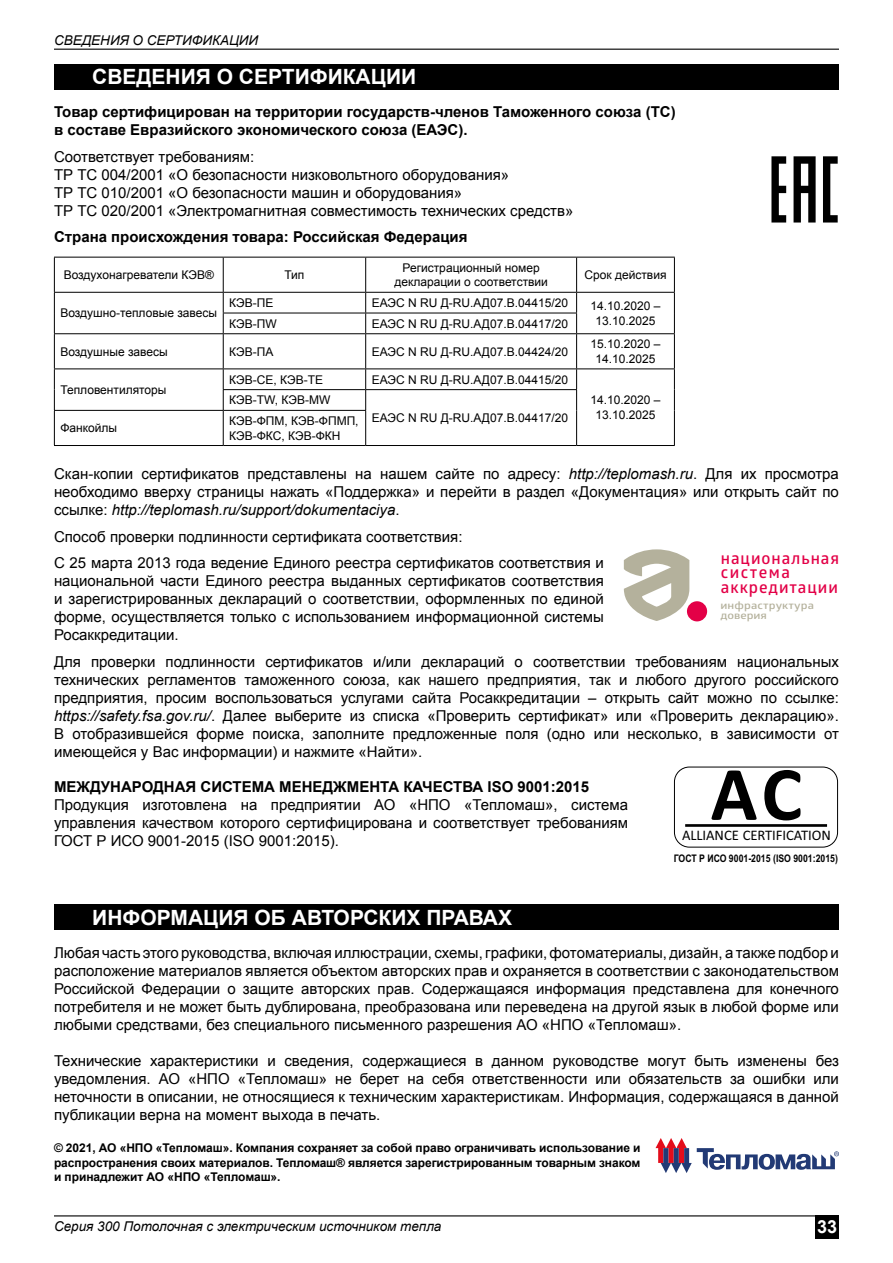
<style>
.page{position:relative;width:893px;height:1263px;background:#fff}
.page>*{position:absolute;margin:0;border:0;box-sizing:border-box;transform-origin:0 0}
.t1{font:700 77.4px "Calibri";color:#000}
.t2{font:700 21px "Arial";color:#fff}
.t3{font:700 18px "Arial";color:#fff}
.t4{font:16.5px/14.4px "Glober Bold Free";letter-spacing:.055em;color:#e30047}
.t5{font:15px/18px "Arial";color:#000;text-align:justify}
.t6{font:700 15px/18px "Arial";color:#000}
.t7{font:14.7px "Calibri";letter-spacing:-.005em;color:#000}
.t8{font:italic 13.5px "Arial";color:#000}
.t9{font:12px/14.4px "Arial";color:#000;text-align:center}
.t10{font:700 12px/14.4px "Arial";letter-spacing:-.005em;color:#000;text-align:justify}
.t11{font:700 10.5px "Arial";color:#000;scale:.83 1}
.t12{font:10.2px/10.5px "Glober Bold Free";letter-spacing:.01em;color:#b4b19c;scale:1.2 1}
.s1{font-style:italic}
</style>
<div class="page">
<div style="left:816px;top:1215px;width:23px;height:24px;background:#000"></div>
<hr style="left:54px;top:1215px;width:762px;height:1px;background:#000">
<hr style="left:54px;top:49px;width:785px;height:1px;background:#000">
<hr style="left:54px;top:257px;width:169px;height:1px;background:#000">
<hr style="left:54px;top:257px;width:1px;height:35px;background:#000">
<hr style="left:223px;top:257px;width:143px;height:1px;background:#000">
<hr style="left:223px;top:257px;width:1px;height:35px;background:#000">
<hr style="left:366px;top:257px;width:211px;height:1px;background:#000">
<hr style="left:365px;top:257px;width:1px;height:35px;background:#000">
<hr style="left:577px;top:257px;width:98px;height:1px;background:#000">
<hr style="left:576px;top:257px;width:1px;height:35px;background:#000">
<hr style="left:674px;top:257px;width:1px;height:35px;background:#000">
<hr style="left:54px;top:292px;width:169px;height:1px;background:#000">
<hr style="left:223px;top:292px;width:143px;height:1px;background:#000">
<hr style="left:366px;top:292px;width:211px;height:1px;background:#000">
<hr style="left:577px;top:292px;width:98px;height:1px;background:#000">
<svg style="left:54px;top:293px;width:1px;height:40px"></svg>
<hr style="left:223px;top:313px;width:143px;height:1px;background:#000">
<svg style="left:223px;top:293px;width:1px;height:40px"></svg>
<hr style="left:366px;top:313px;width:211px;height:1px;background:#000">
<svg style="left:365px;top:293px;width:1px;height:40px"></svg>
<svg style="left:576px;top:293px;width:1px;height:40px"></svg>
<svg style="left:674px;top:293px;width:1px;height:40px"></svg>
<hr style="left:54px;top:333px;width:169px;height:1px;background:#000">
<hr style="left:54px;top:334px;width:1px;height:34px;background:#000">
<hr style="left:223px;top:333px;width:143px;height:1px;background:#000">
<hr style="left:223px;top:334px;width:1px;height:34px;background:#000">
<hr style="left:366px;top:333px;width:211px;height:1px;background:#000">
<hr style="left:365px;top:334px;width:1px;height:34px;background:#000">
<hr style="left:577px;top:333px;width:98px;height:1px;background:#000">
<hr style="left:576px;top:334px;width:1px;height:34px;background:#000">
<hr style="left:674px;top:334px;width:1px;height:34px;background:#000">
<hr style="left:54px;top:368px;width:169px;height:1px;background:#000">
<hr style="left:223px;top:368px;width:143px;height:1px;background:#000">
<hr style="left:366px;top:368px;width:211px;height:1px;background:#000">
<hr style="left:577px;top:368px;width:98px;height:1px;background:#000">
<svg style="left:54px;top:369px;width:1px;height:41px"></svg>
<hr style="left:223px;top:389px;width:143px;height:1px;background:#000">
<svg style="left:223px;top:369px;width:1px;height:41px"></svg>
<hr style="left:366px;top:389px;width:211px;height:1px;background:#000">
<svg style="left:365px;top:369px;width:1px;height:41px"></svg>
<svg style="left:576px;top:369px;width:1px;height:41px"></svg>
<svg style="left:674px;top:369px;width:1px;height:41px"></svg>
<hr style="left:54px;top:410px;width:169px;height:1px;background:#000">
<hr style="left:54px;top:411px;width:1px;height:34px;background:#000">
<hr style="left:223px;top:410px;width:143px;height:1px;background:#000">
<hr style="left:223px;top:411px;width:1px;height:34px;background:#000">
<hr style="left:365px;top:411px;width:1px;height:34px;background:#000">
<hr style="left:576px;top:410px;width:1px;height:35px;background:#000">
<hr style="left:674px;top:410px;width:1px;height:35px;background:#000">
<hr style="left:54px;top:445px;width:169px;height:1px;background:#000">
<hr style="left:223px;top:445px;width:143px;height:1px;background:#000">
<hr style="left:366px;top:445px;width:211px;height:1px;background:#000">
<hr style="left:577px;top:445px;width:98px;height:1px;background:#000">
<svg style="left:771px;top:156px;width:67px;height:67px"></svg>
<svg style="left:655px;top:1138px;width:184px;height:35px"></svg>
<div style="left:54px;top:64px;width:785px;height:25px;background:#000"></div>
<div style="left:54px;top:904px;width:785px;height:26px;background:#000"></div>
<div style="left:674px;top:767px;width:164px;height:80px;border:1px solid #000;border-radius:15px"></div>
<hr style="left:685px;top:824px;width:142px;height:3px;background:#000">
<div style="left:687px;top:601px;width:20px;height:20px;background:#e30047;border-radius:50%"></div>
<svg style="left:624px;top:549px;width:65px;height:72px"></svg>
<p class="t8" style="left:54px;top:32px;width:206px">СВЕДЕНИЯ О СЕРТИФИКАЦИИ</p>
<h2 class="t2" style="left:92px;top:63px;width:326px">СВЕДЕНИЯ О СЕРТИФИКАЦИИ</h2>
<p class="t6" style="left:54px;top:103px;width:623px">Товар сертифицирован на территории государств-членов Таможенного союза (ТС) в составе Евразийского экономического союза (ЕАЭС).</p>
<p class="t5" style="left:54px;top:148px;width:521px;text-align:left">Соответствует требованиям:<br>ТР ТС 004/2001 «О безопасности низковольтного оборудования»<br>ТР ТС 010/2001 «О безопасности машин и оборудования»<br>ТР ТС 020/2001 «Электромагнитная совместимость технических средств»</p>
<p class="t6" style="left:54px;top:228px;width:415px">Страна происхождения товара: Российская Федерация</p>
<p class="t9" style="left:64px;top:268px;width:152px">Воздухонагреватели КЭВ®</p>
<p class="t9" style="left:284px;top:268px;width:22px">Тип</p>
<p class="t9" style="left:394px;top:261px;width:155px">Регистрационный номер декларации о соответствии</p>
<p class="t9" style="left:584px;top:268px;width:84px">Срок действия</p>
<p class="t9" style="left:60px;top:306px;width:158px">Воздушно-тепловые завесы</p>
<p class="t9" style="left:229px;top:296px;width:46px">КЭВ-ПЕ</p>
<p class="t9" style="left:372px;top:296px;width:198px">ЕАЭС N RU Д-RU.АД07.В.04415/20</p>
<p class="t9" style="left:590px;top:299px;width:72px">14.10.2020 –</p>
<p class="t9" style="left:229px;top:316px;width:49px">КЭВ-ПW</p>
<p class="t9" style="left:372px;top:316px;width:198px">ЕАЭС N RU Д-RU.АД07.В.04417/20</p>
<p class="t9" style="left:595px;top:313px;width:62px">13.10.2025</p>
<p class="t9" style="left:60px;top:344px;width:109px">Воздушные завесы</p>
<p class="t9" style="left:229px;top:344px;width:46px">КЭВ-ПА</p>
<p class="t9" style="left:372px;top:344px;width:198px">ЕАЭС N RU Д-RU.АД07.В.04424/20</p>
<p class="t9" style="left:590px;top:337px;width:72px">15.10.2020 –<br>14.10.2025</p>
<p class="t9" style="left:60px;top:383px;width:108px">Тепловентиляторы</p>
<p class="t9" style="left:229px;top:372px;width:95px">КЭВ-СЕ, КЭВ-ТЕ</p>
<p class="t9" style="left:372px;top:372px;width:198px">ЕАЭС N RU Д-RU.АД07.В.04415/20</p>
<p class="t9" style="left:229px;top:393px;width:103px">КЭВ-TW, КЭВ-MW</p>
<p class="t9" style="left:590px;top:393px;width:72px">14.10.2020 –<br>13.10.2025</p>
<p class="t9" style="left:372px;top:411px;width:198px">ЕАЭС N RU Д-RU.АД07.В.04417/20</p>
<p class="t9" style="left:60px;top:421px;width:58px">Фанкойлы</p>
<p class="t9" style="left:229px;top:414px;width:131px;text-align:left">КЭВ-ФПМ, КЭВ-ФПМП,<br>КЭВ-ФКС, КЭВ-ФКН</p>
<p class="t5" style="left:54px;top:465px;width:786px">Скан-копии сертификатов представлены на нашем сайте по адресу: <span class="s1">http://teplomash.ru</span>. Для их просмотра необходимо вверху страницы нажать «Поддержка» и перейти в раздел «Документация» или открыть сайт по ссылке: <span class="s1">http://teplomash.ru/support/dokumentaciya</span>.</p>
<p class="t5" style="left:54px;top:523px;width:551px;line-height:26.5px">Способ проверки подлинности сертификата соответствия:<br>С 25 марта 2013 года ведение Единого реестра сертификатов соответствия и</p>
<p class="t5" style="left:54px;top:572px;width:551px">национальной части Единого реестра выданных сертификатов соответствия и зарегистрированных деклараций о соответствии, оформленных по единой форме, осуществляется только с использованием информационной системы Росаккредитации.</p>
<p class="t5" style="left:54px;top:653px;width:786px">Для проверки подлинности сертификатов и/или деклараций о соответствии требованиям национальных технических регламентов таможенного союза, как нашего предприятия, так и любого другого российского предприятия, просим воспользоваться услугами сайта Росаккредитации – открыть сайт можно по ссылке: <span class="s1">https://safety.fsa.gov.ru/</span>. Далее выберите из списка «Проверить сертификат» или «Проверить декларацию».<br>В отобразившейся форме поиска, заполните предложенные поля (одно или несколько, в зависимости от имеющейся у Вас информации) и нажмите «Найти».</p>
<p class="t6" style="left:54px;top:778px;width:537px">МЕЖДУНАРОДНАЯ СИСТЕМА МЕНЕДЖМЕНТА КАЧЕСТВА ISO 9001:2015</p>
<p class="t5" style="left:54px;top:796px;width:576px">Продукция изготовлена на предприятии АО «НПО «Тепломаш», система управления качеством которого сертифицирована и соответствует требованиям ГОСТ Р ИСО 9001-2015 (ISO 9001:2015).</p>
<p class="t4" style="left:721px;top:550px;width:120px">национальная система аккредитации</p>
<p class="t12" style="left:720px;top:599px;width:79px">инфраструктура доверия</p>
<h1 class="t1" style="left:711px;top:744px;width:93px">AC</h1>
<p class="t7" style="left:682px;top:826px;width:150px">ALLIANCE CERTIFICATION</p>
<p class="t11" style="left:674px;top:852px;width:199px">ГОСТ Р ИСО 9001-2015 (ISO 9001:2015)</p>
<h2 class="t2" style="left:92px;top:903px;width:421px">ИНФОРМАЦИЯ ОБ АВТОРСКИХ ПРАВАХ</h2>
<p class="t5" style="left:54px;top:944px;width:786px">Любая часть этого руководства, включая иллюстрации, схемы, графики, фотоматериалы, дизайн, а также подбор и расположение материалов является объектом авторских прав и охраняется в соответствии с законодательством Российской Федерации о защите авторских прав. Содержащаяся информация представлена для конечного потребителя и не может быть дублирована, преобразована или переведена на другой язык в любой форме или любыми средствами, без специального письменного разрешения АО «НПО «Тепломаш».</p>
<p class="t5" style="left:54px;top:1052px;width:786px">Технические характеристики и сведения, содержащиеся в данном руководстве могут быть изменены без уведомления. АО «НПО «Тепломаш» не берет на себя ответственности или обязательств за ошибки или неточности в описании, не относящиеся к техническим характеристикам. Информация, содержащаяся в данной публикации верна на момент выхода в печать.</p>
<p class="t10" style="left:54px;top:1141px;width:588px">© 2021, АО «НПО «Тепломаш». Компания сохраняет за собой право ограничивать использование и распространения своих материалов. Тепломаш® является зарегистрированным товарным знаком и принадлежит АО «НПО «Тепломаш».</p>
<p class="t8" style="left:54px;top:1217px;width:389px">Серия 300 Потолочная с электрическим источником тепла</p>
<p class="t3" style="left:817px;top:1215px;width:22px">33</p>
</div>
